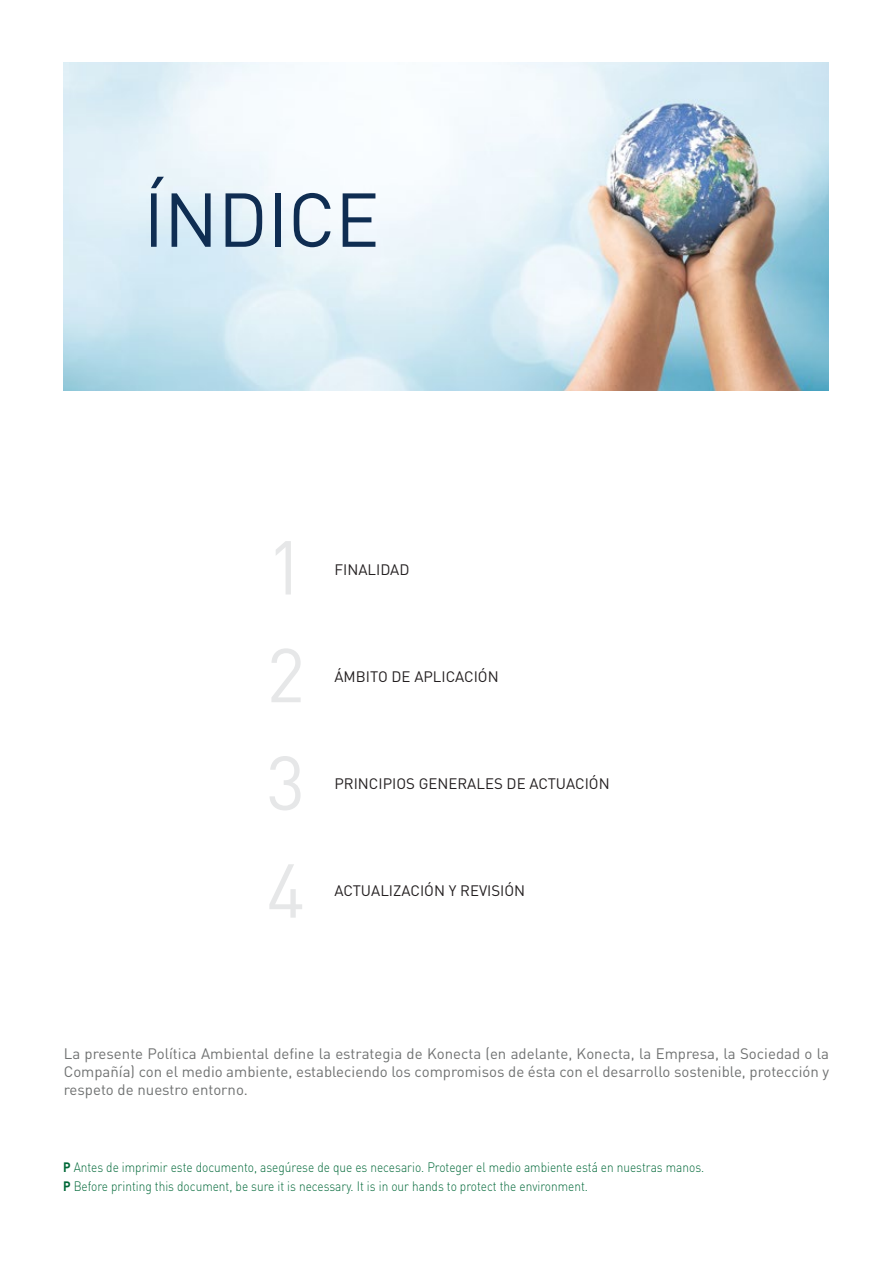
<style>
.page{position:relative;width:893px;height:1263px;background:#fff}
.page>*{position:absolute;margin:0;border:0;box-sizing:border-box;transform-origin:0 0}
.t1{font:75px "DIN";letter-spacing:-.005em;color:#0f2d52}
.t2{font:75px/107.7px "DIN";color:#e6e7e8;text-align:justify}
.t3{font:15px/18px "DIN";color:#707272;text-align:justify}
.t4{font:15px "DIN";color:#231f20}
.t5{font:300 13.5px/19.5px "DIN";color:#006838;scale:.88 1}
.s1{font-weight:700}
</style>
<div class="page">
<img style="left:64px;top:63px;width:765px;height:327px">
<h1 class="t1" style="left:143px;top:173px;width:238px">ÍNDICE</h1>
<h1 class="t2" style="left:266px;top:512px;width:40px">1<br>2<br>3<br>4</h1>
<p class="t4" style="left:334px;top:560px;width:77px">FINALIDAD</p>
<p class="t4" style="left:334px;top:667px;width:166px">ÁMBITO DE APLICACIÓN</p>
<p class="t4" style="left:334px;top:774px;width:277px">PRINCIPIOS GENERALES DE ACTUACIÓN</p>
<p class="t4" style="left:334px;top:881px;width:192px">ACTUALIZACIÓN Y REVISIÓN</p>
<p class="t3" style="left:64px;top:1044px;width:767px">La presente Política Ambiental define la estrategia de Konecta (en adelante, Konecta, la Empresa, la Sociedad o la Compañía) con el medio ambiente, estableciendo los compromisos de ésta con el desarrollo sostenible, protección y respeto de nuestro entorno.</p>
<p class="t5" style="left:63px;top:1157px;width:730px"><span class="s1">P</span> Antes de imprimir este documento, asegúrese de que es necesario. Proteger el medio ambiente está en nuestras manos.<br><span class="s1">P</span> Before printing this document, be sure it is necessary. It is in our hands to protect the environment.</p>
</div>
